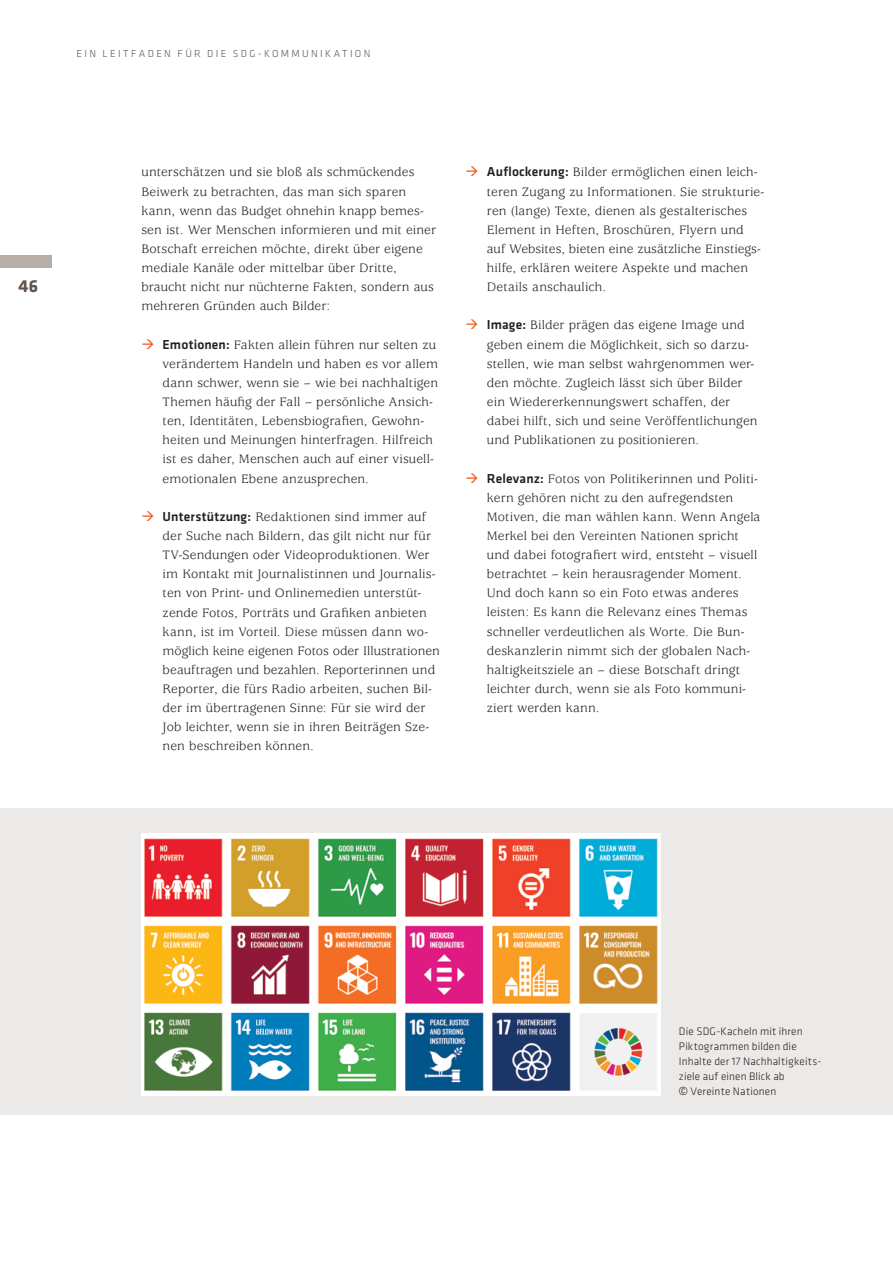
<style>
.page{position:relative;width:893px;height:1263px;background:#fff}
.page>*{position:absolute;margin:0;border:0;box-sizing:border-box;transform-origin:0 0}
.t1{font:700 18px "Klavika";color:#61544d}
.t2{font:13.5px/19.2px "Usherwood Std";letter-spacing:.005em;color:#231f20}
.t3{font:300 11.25px/15px "Klavika";letter-spacing:.015em;color:#231f20}
.t4{font:300 10.5px "Klavika";letter-spacing:.22em;color:#61544d}
.s1{color:#f15f22}
.s2{font-family:"Klavika";font-weight:500}
.s3{font-family:"Univers LT Std";font-stretch:condensed}
</style>
<div class="page">
<div style="left:0;top:255px;width:51px;height:13px;background:#b6afa9"></div>
<div style="left:0;top:808px;width:893px;height:306px;background:#eceae8"></div>
<img style="left:141px;top:834px;width:519px;height:261px">
<p class="t4" style="left:77px;top:48px;width:295px">EIN LEITFADEN FÜR DIE SDG-KOMMUNIKATION</p>
<h1 class="t1" style="left:19px;top:276px;width:21px">46</h1>
<p class="t2" style="left:141px;top:163px;width:296px">unterschätzen und sie bloß als schmückendes Beiwerk zu betrachten, das man sich sparen kann, wenn das Budget ohnehin knapp bemes&shy;sen ist. Wer Menschen informieren und mit einer Botschaft erreichen möchte, direkt über eigene mediale Kanäle oder mittelbar über Dritte, braucht nicht nur nüchterne Fakten, sondern aus mehreren Gründen auch Bilder:</p>
<p class="t2" style="left:163px;top:335px;width:277px;text-indent:-21px"><span class="s1">→</span> <span class="s2">Emotionen:</span> Fakten allein führen nur selten zu verändertem Handeln und haben es vor allem dann schwer, wenn sie – wie bei nachhaltigen Themen häufig der Fall – persönliche Ansich&shy;ten, Identitäten, Lebensbiografien, Gewohn&shy;heiten und Meinungen hinterfragen. Hilfreich ist es daher, Menschen auch auf einer visuell&shy;emotionalen Ebene anzusprechen.</p>
<p class="t2" style="left:163px;top:508px;width:279px;text-indent:-21px"><span class="s1">→</span> <span class="s2">Unterstützung:</span> Redaktionen sind immer auf der Suche nach Bildern, das gilt nicht nur für TV-Sendungen oder Videoproduktionen. Wer im Kontakt mit Journalistinnen und Journalis&shy;ten von Print- und Onlinemedien unterstüt&shy;zende Fotos, Porträts und Grafiken anbieten kann, ist im Vorteil. Diese müssen dann wo&shy;möglich keine eigenen Fotos oder Illustrationen beauftragen und bezahlen. Reporterinnen und Reporter, die fürs Radio arbeiten, suchen Bil&shy;der im übertragenen Sinne: Für sie wird der Job leichter, wenn sie in ihren Beiträgen Sze&shy;nen beschreiben können.</p>
<p class="t2" style="left:487px;top:163px;width:279px;text-indent:-21px"><span class="s1">→</span> <span class="s2">Auflockerung:</span> Bilder ermöglichen einen leich&shy;teren Zugang zu Informationen. Sie strukturie&shy;ren (lange) Texte, dienen als gestalterisches Element in Heften, Broschüren, Flyern und auf Websites, bieten eine zusätzliche Einstiegs&shy;hilfe, erklären weitere Aspekte und machen Details anschaulich.</p>
<p class="t2" style="left:487px;top:316px;width:272px;text-indent:-21px"><span class="s1">→</span> <span class="s2">Image:</span> Bilder prägen das eigene Image und geben einem die Möglichkeit, sich so darzu&shy;stellen, wie man selbst wahrgenommen wer&shy;den möchte. Zugleich lässt sich über Bilder ein Wiedererkennungswert schaffen, der dabei hilft, sich und seine Veröffentlichungen und Publikationen zu positionieren.</p>
<p class="t2" style="left:487px;top:469px;width:275px;text-indent:-21px"><span class="s1">→</span> <span class="s2">Relevanz:</span> Fotos von Politikerinnen und Politi&shy;kern gehören nicht zu den aufregendsten Motiven, die man wählen kann. Wenn Angela Merkel bei den Vereinten Nationen spricht und dabei fotografiert wird, entsteht – visuell betrachtet – kein herausragender Moment.<br>Und doch kann so ein Foto etwas anderes leisten: Es kann die Relevanz eines Themas schneller verdeutlichen als Worte. Die Bun&shy;deskanzlerin nimmt sich der globalen Nach&shy;haltigkeitsziele an – diese Botschaft dringt leichter durch, wenn sie als Foto kommuni&shy;ziert werden kann.</p>
<p class="t3" style="left:679px;top:1024px;width:144px">Die SDG-Kacheln mit ihren<br>Piktogrammen bilden die<br>Inhalte der 17 Nachhaltigkeits&shy;ziele auf einen Blick ab<br><span class="s3">©</span> Vereinte Nationen</p>
</div>
